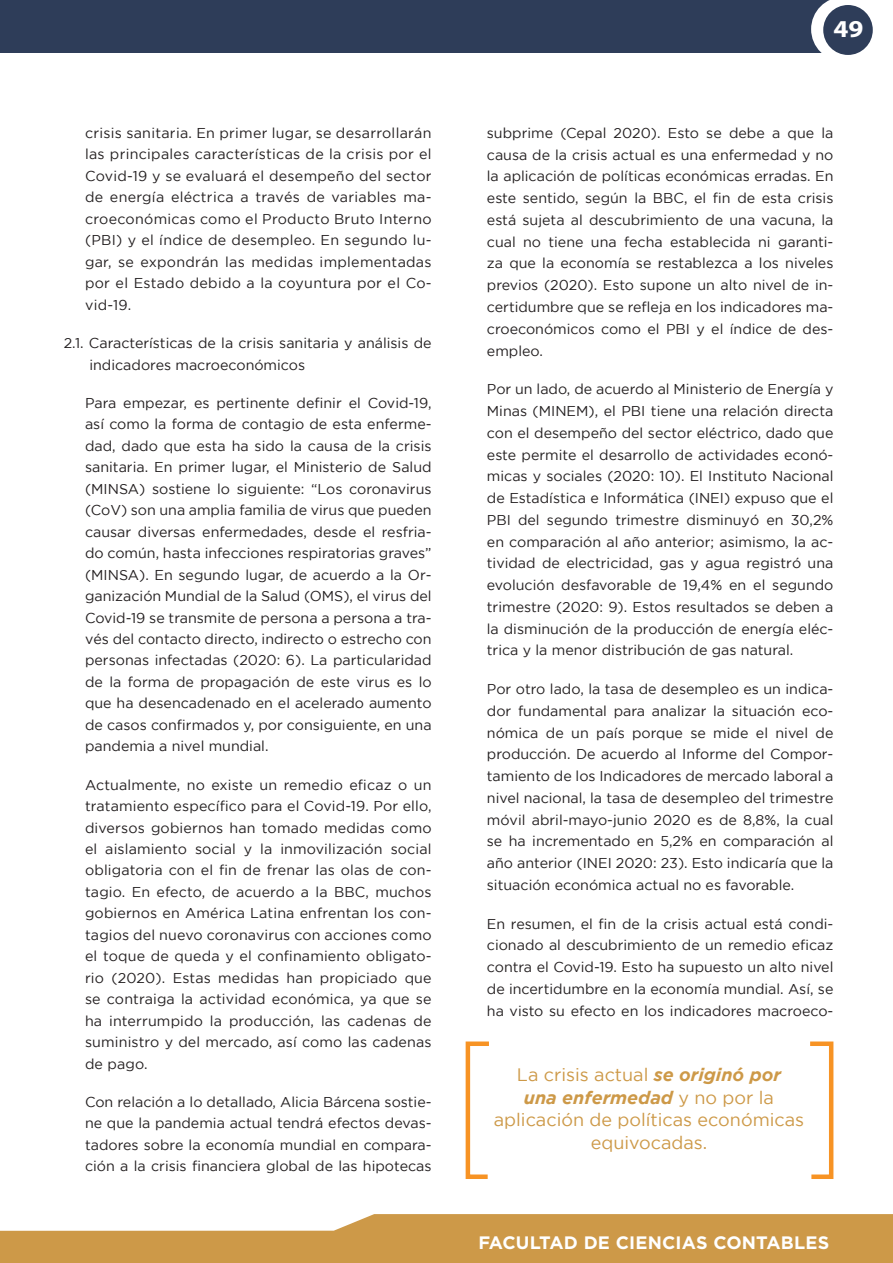
<style>
.page{position:relative;width:893px;height:1263px;background:#fff}
.page>*{position:absolute;margin:0;border:0;box-sizing:border-box;transform-origin:0 0}
.t1{font:700 24.3px "Myriad Pro";color:#fff;scale:1.11 1}
.t2{font:18px/22.5px "Gotham";color:#cd9948;text-align:center}
.t3{font:700 18px "Gotham";letter-spacing:.01em;color:#fff}
.t4{font:14.25px/21.5px "Gotham";color:#231f20;text-align:justify}
.s1{font-weight:700;font-style:italic}
</style>
<div class="page">
<svg style="left:0;top:1214px;width:893px;height:49px;background:#d3a660"></svg>
<div style="left:0;top:0;width:893px;height:53px;background:#2e3d59"></div>
<svg style="left:811px;top:0;width:82px;height:55px;background:#ebecef"></svg>
<div style="left:823px;top:5px;width:50px;height:50px;background:#2e3d59;border-radius:50%"></div>
<svg style="left:465px;top:1041px;width:24px;height:138px"></svg>
<svg style="left:810px;top:1041px;width:24px;height:138px"></svg>
<p class="t4" style="left:85px;top:122px;width:348px">crisis sanitaria. En primer lugar, se desarrollarán las principales características de la crisis por el Covid-19 y se evaluará el desempeño del sector de energía eléctrica a través de variables ma&shy;croeconómicas como el Producto Bruto Interno (PBI) y el índice de desempleo. En segundo lu&shy;gar, se expondrán las medidas implementadas por el Estado debido a la coyuntura por el Co&shy;vid-19.</p>
<p class="t4" style="left:89px;top:332px;width:344px;text-indent:-26px">2.1. Características de la crisis sanitaria y análisis de indicadores macroeconómicos</p>
<p class="t4" style="left:85px;top:392px;width:348px">Para empezar, es pertinente definir el Covid-19, así como la forma de contagio de esta enferme&shy;dad, dado que esta ha sido la causa de la crisis sanitaria. En primer lugar, el Ministerio de Salud (MINSA) sostiene lo siguiente: “Los coronavirus (CoV) son una amplia familia de virus que pueden causar diversas enfermedades, desde el resfria&shy;do común, hasta infecciones respiratorias graves” (MINSA). En segundo lugar, de acuerdo a la Or&shy;ganización Mundial de la Salud (OMS), el virus del Covid-19 se transmite de persona a persona a tra&shy;vés del contacto directo, indirecto o estrecho con personas infectadas (2020: 6). La particularidad de la forma de propagación de este virus es lo que ha desencadenado en el acelerado aumento de casos confirmados y, por consiguiente, en una pandemia a nivel mundial.</p>
<p class="t4" style="left:85px;top:774px;width:348px">Actualmente, no existe un remedio eficaz o un tratamiento específico para el Covid-19. Por ello, diversos gobiernos han tomado medidas como el aislamiento social y la inmovilización social obligatoria con el fin de frenar las olas de con&shy;tagio. En efecto, de acuerdo a la BBC, muchos gobiernos en América Latina enfrentan los con&shy;tagios del nuevo coronavirus con acciones como el toque de queda y el confinamiento obligato&shy;rio (2020). Estas medidas han propiciado que se contraiga la actividad económica, ya que se ha interrumpido la producción, las cadenas de suministro y del mercado, así como las cadenas de pago.</p>
<p class="t4" style="left:85px;top:1091px;width:348px">Con relación a lo detallado, Alicia Bárcena sostie&shy;ne que la pandemia actual tendrá efectos devas&shy;tadores sobre la economía mundial en compara&shy;ción a la crisis financiera global de las hipotecas</p>
<h1 class="t1" style="left:833px;top:13px;width:28px">49</h1>
<p class="t4" style="left:487px;top:122px;width:348px">subprime (Cepal 2020). Esto se debe a que la causa de la crisis actual es una enfermedad y no la aplicación de políticas económicas erradas. En este sentido, según la BBC, el fin de esta crisis está sujeta al descubrimiento de una vacuna, la cual no tiene una fecha establecida ni garanti&shy;za que la economía se restablezca a los niveles previos (2020). Esto supone un alto nivel de in&shy;certidumbre que se refleja en los indicadores ma&shy;croeconómicos como el PBI y el índice de des&shy;empleo.</p>
<p class="t4" style="left:487px;top:378px;width:348px">Por un lado, de acuerdo al Ministerio de Energía y Minas (MINEM), el PBI tiene una relación directa con el desempeño del sector eléctrico, dado que este permite el desarrollo de actividades econó&shy;micas y sociales (2020: 10). El Instituto Nacional de Estadística e Informática (INEI) expuso que el PBI del segundo trimestre disminuyó en 30,2% en comparación al año anterior; asimismo, la ac&shy;tividad de electricidad, gas y agua registró una evolución desfavorable de 19,4% en el segundo trimestre (2020: 9). Estos resultados se deben a la disminución de la producción de energía eléc&shy;trica y la menor distribución de gas natural.</p>
<p class="t4" style="left:487px;top:678px;width:348px">Por otro lado, la tasa de desempleo es un indica&shy;dor fundamental para analizar la situación eco&shy;nómica de un país porque se mide el nivel de producción. De acuerdo al Informe del Compor&shy;tamiento de los Indicadores de mercado laboral a nivel nacional, la tasa de desempleo del trimestre móvil abril-mayo-junio 2020 es de 8,8%, la cual se ha incrementado en 5,2% en comparación al año anterior (INEI 2020: 23). Esto indicaría que la situación económica actual no es favorable.</p>
<p class="t4" style="left:487px;top:912px;width:348px">En resumen, el fin de la crisis actual está condi&shy;cionado al descubrimiento de un remedio eficaz contra el Covid-19. Esto ha supuesto un alto nivel de incertidumbre en la economía mundial. Así, se ha visto su efecto en los indicadores macroeco-</p>
<p class="t2" style="left:494px;top:1063px;width:312px">La crisis actual <span class="s1">se originó por<br>una enfermedad</span> y no por la aplicación de políticas económicas equivocadas.</p>
<p class="t3" style="left:478px;top:1231px;width:352px">FACULTAD DE CIENCIAS CONTABLES</p>
</div>
